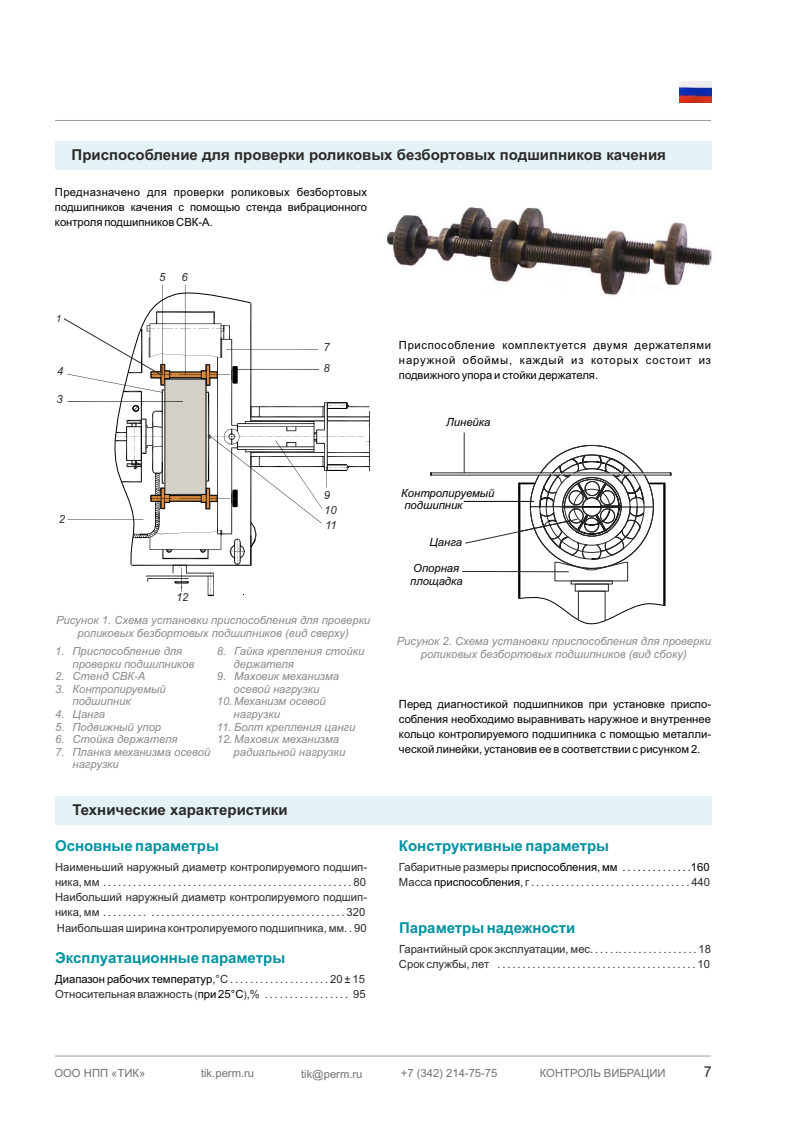
<style>
.page{position:relative;width:798px;height:1134px;background:#fff}
.page>*{position:absolute;margin:0;border:0;box-sizing:border-box;transform-origin:0 0}
.t1{font:700 15px "Arial";color:#2b2a29}
.t2{font:700 15px "Arial";color:#0092a1}
.t3{font:15px "Arial";color:#2b2a29;scale:.95 1}
.t4{font:11.25px/15.1px "Arial";color:#2b2a29}
.t5{font:italic 11.25px/12.6px "Arial";color:#898989}
.t6{font:11.25px/15.1px "Arial";color:#000;text-align:justify}
.t7{font:11.25px "Arial";color:#727271}
.t8{font:italic 11.25px/12.6px "Arial";color:#000}
.t9{font:italic 11.25px/15px "Arial";color:#2b2a29}
.t10{font:italic 10px "Arial";color:#2b2a29}
.s1{color:#000}
.s2{font-size:10px}
</style>
<div class="page">
<hr style="left:55px;top:1055px;width:655px;height:1px;background:#9d9e9e">
<svg style="left:63px;top:285px;width:307px;height:312px"></svg>
<hr style="left:663px;top:483px;width:2px;height:122px;background:#000">
<hr style="left:518px;top:483px;width:2px;height:115px;background:#000">
<div style="left:574px;top:584px;width:34px;height:7px;border:1px solid #2b2a29"></div>
<svg style="left:519px;top:590px;width:145px;height:35px"></svg>
<svg style="left:430px;top:445px;width:241px;height:137px"></svg>
<hr style="left:462px;top:571px;width:106px;height:1px;background:#2b2a29">
<hr style="left:463px;top:433px;width:1px;height:40px;background:#2b2a29">
<hr style="left:55px;top:120px;width:655px;height:1px;background:#9d9e9e">
<img style="left:679px;top:81px;width:31px;height:22px">
<div style="left:55px;top:142px;width:655px;height:28px;background:#e5f3f6"></div>
<img style="left:369px;top:207px;width:344px;height:96px">
<div style="left:55px;top:796px;width:655px;height:28px;background:#e5f3f6"></div>
<h1 class="t1" style="left:72px;top:149px;width:595px">Приспособление для проверки роликовых безбортовых подшипников качения</h1>
<p class="t6" style="left:55px;top:185px;width:313px">Предназначено для проверки роликовых безбортовых подшипников качения с помощью стенда вибрационного контроля подшипников СВК-А.</p>
<p class="t10" style="left:56px;top:315px;width:7px">1</p>
<p class="t9" style="left:57px;top:365px;width:8px">4</p>
<p class="t9" style="left:56px;top:392px;width:8px">3</p>
<p class="t9" style="left:59px;top:513px;width:8px">2</p>
<p class="t9" style="left:159px;top:271px;width:8px">5</p>
<p class="t9" style="left:181px;top:270px;width:8px">6</p>
<p class="t9" style="left:176px;top:590px;width:14px">12</p>
<p class="t9" style="left:323px;top:338px;width:8px;line-height:20.6px">7<br>8</p>
<p class="t9" style="left:324px;top:489px;width:14px">9<br>10<br>11</p>
<p class="t5" style="left:56px;top:615px;width:315px;text-align:center">Рисунок 1. Схема установки приспособления для проверки роликовых безбортовых подшипников (вид сверху)</p>
<p class="t5" style="left:72px;top:646px;width:123px;text-indent:-17px">1. Приспособление для проверки подшипников</p>
<p class="t5" style="left:55px;top:671px;width:92px">2. Стенд СВК-А</p>
<p class="t5" style="left:72px;top:684px;width:95px;text-indent:-17px">3. Контролируемый подшипник</p>
<p class="t5" style="left:55px;top:709px;width:51px">4. Цанга</p>
<p class="t5" style="left:55px;top:721px;width:107px">5. Подвижный упор</p>
<p class="t5" style="left:55px;top:734px;width:124px">6. Стойка держателя</p>
<p class="t5" style="left:72px;top:746px;width:139px;text-indent:-17px">7. Планка механизма осевой нагрузки</p>
<p class="t5" style="left:233px;top:646px;width:132px;text-indent:-17px">8. Гайка крепления стойки держателя</p>
<p class="t5" style="left:217px;top:671px;width:124px;text-align:center">9. Маховик механизма осевой нагрузки</p>
<p class="t5" style="left:233px;top:696px;width:94px;text-indent:-17px">10. Механизм осевой нагрузки</p>
<p class="t5" style="left:217px;top:721px;width:140px">11. Болт крепления цанги</p>
<p class="t5" style="left:233px;top:734px;width:113px;text-indent:-17px">12. Маховик механизма радиальной нагрузки</p>
<h1 class="t1" style="left:72px;top:804px;width:217px">Технические характеристики</h1>
<h1 class="t2" style="left:55px;top:840px;width:165px">Основные параметры</h1>
<p class="t4" style="left:55px;top:861px;width:313px">Наименьший наружный диаметр контролируемого подшип&shy;ника, мм . . . . . . . . . . . . . . . . . . . . . . . . . . . . . . . . . . . . . . . . . . . . . . . . . . 80<br>Наибольший наружный диаметр контролируемого подшип&shy;ника, мм . . . . . . . . . . . . . . . . . . . . . . . . . . . . . . . . . . . . . . . . . . . . . . . . 320<br>Наибольшая ширина контролируемого подшипника, мм. . 90</p>
<h1 class="t2" style="left:55px;top:952px;width:231px">Эксплуатационные параметры</h1>
<p class="t4" style="left:55px;top:972px;width:312px"><span class="s1">Диапазон рабочих температур</span>,°С . . . . . . . . . . . . . . . . . . . . 20 ± 15<br>Относительная влажность <span class="s2">(</span><span class="s1">при 25°С</span><span class="s2">)</span>,% . . . . . . . . . . . . . . . . . 95</p>
<p class="t6" style="left:399px;top:338px;width:313px">Приспособление комплектуется двумя держателями наружной обоймы, каждый из которых состоит из подвижного упора и стойки держателя.</p>
<p class="t8" style="left:446px;top:416px;width:46px">Линейка</p>
<p class="t8" style="left:401px;top:487px;width:95px">Контролируемый подшипник</p>
<p class="t8" style="left:429px;top:537px;width:34px">Цанга</p>
<p class="t8" style="left:410px;top:563px;width:54px">Опорная площадка</p>
<p class="t5" style="left:396px;top:636px;width:315px;text-align:center">Рисунок 2. Схема установки приспособления для проверки роликовых безбортовых подшипников (вид сбоку)</p>
<p class="t6" style="left:399px;top:697px;width:313px">Перед диагностикой подшипников при установке приспо&shy;собления необходимо выравнивать наружное и внутреннее кольцо контролируемого подшипника с помощью металли&shy;ческой линейки, установив ее в соответствии с рисунком 2.</p>
<h1 class="t2" style="left:399px;top:840px;width:211px">Конструктивные параметры</h1>
<p class="t4" style="left:399px;top:861px;width:312px">Габаритные размеры <span class="s1">приспособления, мм . . . . . . . . . . . . . .160<br></span>Масса <span class="s1">приспособления</span>, г . . . . . . . . . . . . . . . . . . . . . . . . . . . . . . . . 440</p>
<h1 class="t2" style="left:399px;top:922px;width:178px">Параметры надежности</h1>
<p class="t4" style="left:399px;top:943px;width:313px">Гарантийный срок эксплуатации, мес. . . . . .. . . . . . . . . . . . . . . . 18<br>Срок службы, лет . . . . . . . . . . . . . . . . . . . . . . . . . . . . . . . . . . . . . . . . 10</p>
<p class="t7" style="left:54px;top:1069px;width:92px">ООО НПП «ТИК»</p>
<p class="t7" style="left:201px;top:1069px;width:55px">tik.perm.ru</p>
<p class="t7" style="left:301px;top:1069px;width:63px">tik@perm.ru</p>
<p class="t7" style="left:400px;top:1069px;width:98px">+7 (342) 214-75-75</p>
<p class="t7" style="left:539px;top:1069px;width:127px">КОНТРОЛЬ ВИБРАЦИИ</p>
<h1 class="t3" style="left:703px;top:1066px;width:10px">7</h1>
</div>
